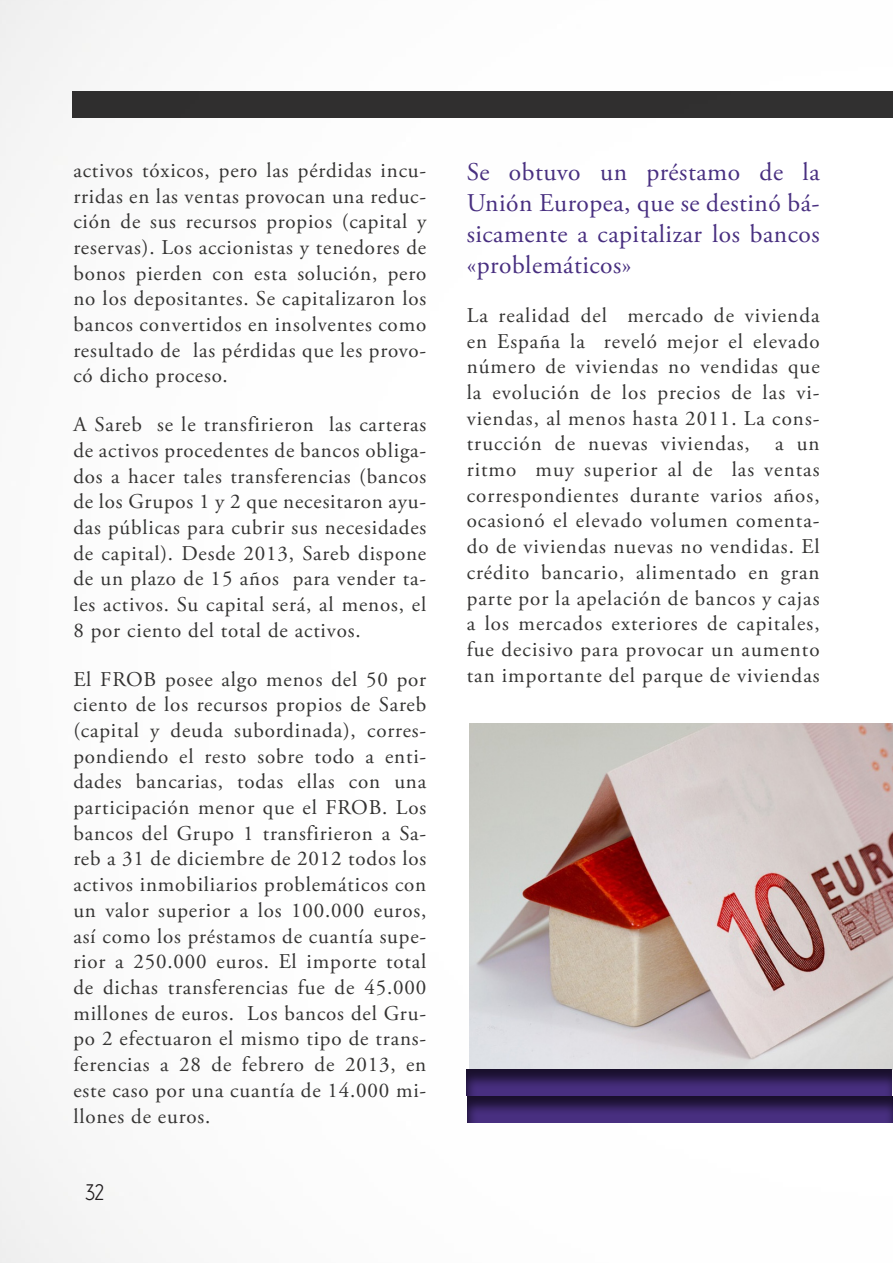
<style>
.page{position:relative;width:893px;height:1263px;background:#fff}
.page>*{position:absolute;margin:0;border:0;box-sizing:border-box;transform-origin:0 0}
.t1{font:25.5px/31px "Adobe Garamond Pro";letter-spacing:.015em;color:#482f80;text-align:justify}
.t2{font:22.5px "Advent Pro";color:#231f20}
.t3{font:21px/25.7px "Adobe Garamond Pro";letter-spacing:.04em;color:#343332;text-align:justify}
</style>
<div class="page">
<img style="left:0;top:0;width:893px;height:1263px">
<div style="left:72px;top:92px;width:821px;height:26px;background:#313030"></div>
<img style="left:469px;top:724px;width:424px;height:339px">
<div style="left:461px;top:1063px;width:432px;height:34px;background:#231f20;opacity:.75"></div>
<svg style="left:467px;top:1069px;width:425px;height:20px;background:#2e1d52"></svg>
<div style="left:461px;top:1089px;width:432px;height:34px;background:#231f20;opacity:.75"></div>
<p class="t3" style="left:73px;top:158px;width:354px">activos tóxicos, pero las pérdidas incu&shy;rridas en las ventas provocan una reduc&shy;ción de sus recursos propios (capital y reservas). Los accionistas y tenedores de bonos pierden con esta solución, pero no los depositantes. Se capitalizaron los bancos convertidos en insolventes como resultado de las pérdidas que les provo&shy;có dicho proceso.</p>
<p class="t3" style="left:73px;top:412px;width:354px">A Sareb se le transfirieron las carteras de activos procedentes de bancos obliga&shy;dos a hacer tales transferencias (bancos de los Grupos 1 y 2 que necesitaron ayu&shy;das públicas para cubrir sus necesidades de capital). Desde 2013, Sareb dispone de un plazo de 15 años para vender ta&shy;les activos. Su capital será, al menos, el 8 por ciento del total de activos.</p>
<p class="t3" style="left:73px;top:667px;width:355px">El FROB posee algo menos del 50 por ciento de los recursos propios de Sareb (capital y deuda subordinada), corres&shy;pondiendo el resto sobre todo a enti&shy;dades bancarias, todas ellas con una participación menor que el FROB. Los bancos del Grupo 1 transfirieron a Sa&shy;reb a 31 de diciembre de 2012 todos los activos inmobiliarios problemáticos con un valor superior a los 100.000 euros, así como los préstamos de cuantía supe&shy;rior a 250.000 euros. El importe total de dichas transferencias fue de 45.000 millones de euros. Los bancos del Gru&shy;po 2 efectuaron el mismo tipo de trans&shy;ferencias a 28 de febrero de 2013, en este caso por una cuantía de 14.000 mi&shy;llones de euros.</p>
<p class="t2" style="left:85px;top:1178px;width:20px">32</p>
<p class="t1" style="left:467px;top:157px;width:355px">Se obtuvo un préstamo de la Unión Europea, que se destinó bá&shy;sicamente a capitalizar los bancos «problemáticos»</p>
<p class="t3" style="left:467px;top:303px;width:355px">La realidad del mercado de vivienda en España la reveló mejor el elevado número de viviendas no vendidas que la evolución de los precios de las vi&shy;viendas, al menos hasta 2011. La cons&shy;trucción de nuevas viviendas, a un ritmo muy superior al de las ventas correspondientes durante varios años, ocasionó el elevado volumen comenta&shy;do de viviendas nuevas no vendidas. El crédito bancario, alimentado en gran parte por la apelación de bancos y cajas a los mercados exteriores de capitales, fue decisivo para provocar un aumento tan importante del parque de viviendas</p>
</div>
